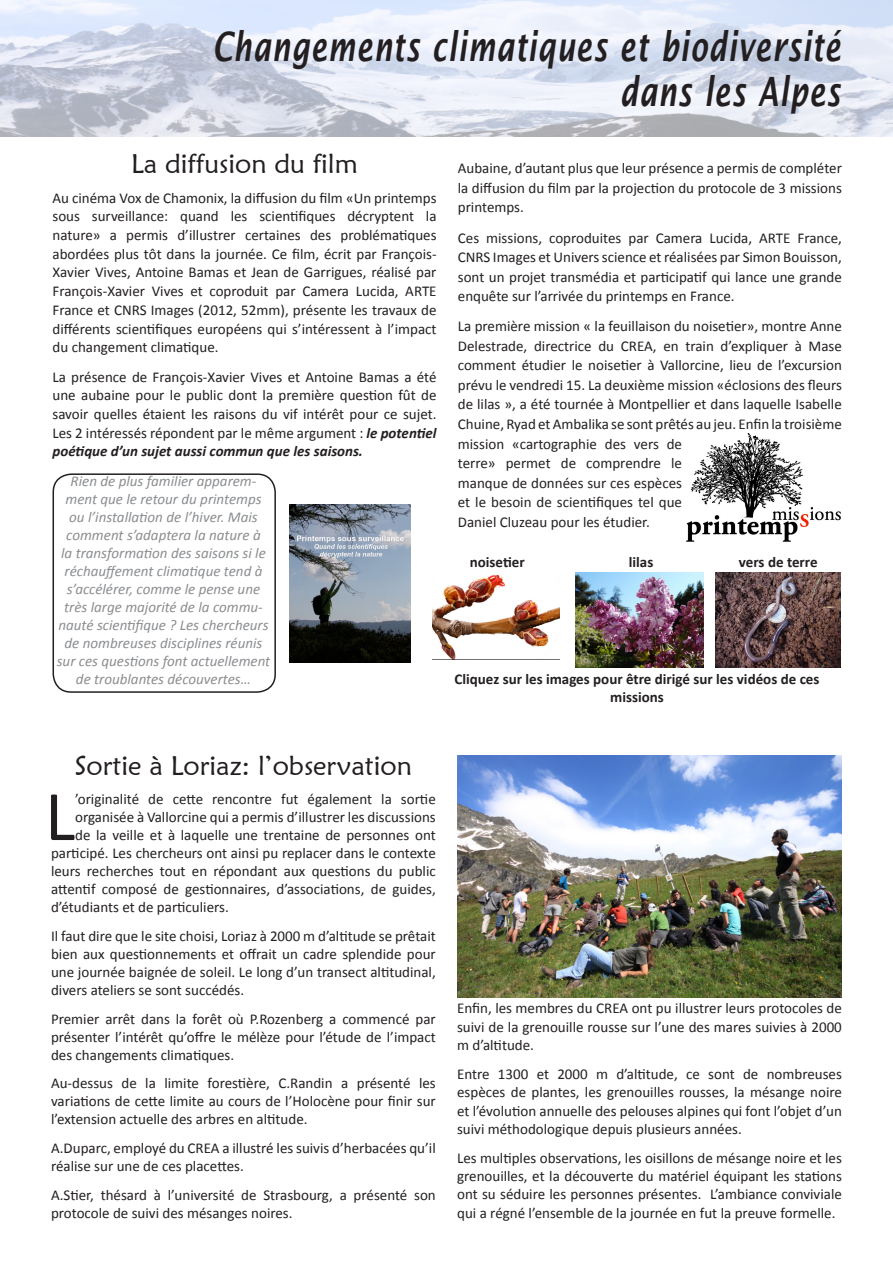
<style>
.page{position:relative;width:893px;height:1263px;background:#fff}
.page>*{position:absolute;margin:0;border:0;box-sizing:border-box;transform-origin:0 0}
.t1{font:71.7px "Calibri";color:#231f20}
.t2{font:italic 600 40.5px/45px "Lucida Sans";letter-spacing:.035em;color:#231f20;text-align:right;scale:.7 1}
.t3{font:27px "Maiandra GD";color:#231f20}
.t4{font:15px/19.5px "Calibri";color:#231f20;text-align:justify}
.témoignage{font:italic 15px/18px "Calibri";color:#8b8d90;text-align:center}
.t5{font:700 15px/18px "Calibri";color:#231f20;text-align:center}
.s1{font-weight:700;font-style:italic}
</style>
<div class="page">
<img style="left:0;top:0;width:893px;height:136px">
<img style="left:457px;top:755px;width:385px;height:242px">
<img style="left:289px;top:504px;width:121px;height:158px">
<div style="left:53px;top:473px;width:223px;height:220px;border:2px solid #231f20;border-radius:18px"></div>
<img style="left:686px;top:434px;width:154px;height:107px">
<img style="left:576px;top:573px;width:127px;height:94px">
<img style="left:716px;top:573px;width:124px;height:94px">
<img style="left:432px;top:576px;width:127px;height:83px">
<p class="t2" style="left:213px;top:23px;width:898px">Changements climatiques et biodiversité dans les Alpes</p>
<p class="t3" style="left:131px;top:147px;width:228px">La diffusion du film</p>
<p class="t4" style="left:53px;top:188px;width:386px;line-height:18.8px">Au cinéma Vox de Chamonix, la diffusion du film «Un printemps sous surveillance: quand les scientifiques décryptent la nature» a permis d’illustrer certaines des problématiques abordées plus tôt dans la journée. Ce film, écrit par François-Xavier Vives, Antoine Bamas et Jean de Garrigues, réalisé par François-Xavier Vives et coproduit par Camera Lucida, ARTE France et CNRS Images (2012, 52mm), présente les travaux de différents scientifiques européens qui s’intéressent à l’impact du changement climatique.</p>
<p class="t4" style="left:53px;top:367px;width:386px;line-height:18.8px">La présence de François-Xavier Vives et Antoine Bamas a été une aubaine pour le public dont la première question fût de savoir quelles étaient les raisons du vif intérêt pour ce sujet.<br>Les 2 intéressés répondent par le même argument : <span class="s1">le potentiel poétique d’un sujet aussi commun que les saisons.</span></p>
<p class="témoignage" style="left:57px;top:472px;width:215px">Rien de plus familier apparem&shy;ment que le retour du printemps ou l’installation de l’hiver. Mais comment s’adaptera la nature à<br>la transformation des saisons si le réchauffement climatique tend à s’accélérer, comme le pense une très large majorité de la commu&shy;nauté scientifique ? Les chercheurs de nombreuses disciplines réunis sur ces questions font actuellement de troublantes découvertes…</p>
<p class="t4" style="left:458px;top:159px;width:386px">Aubaine, d’autant plus que leur présence a permis de compléter la diffusion du film par la projection du protocole de 3 missions printemps.</p>
<p class="t4" style="left:458px;top:228px;width:386px">Ces missions, coproduites par Camera Lucida, ARTE France, CNRS Images et Univers science et réalisées par Simon Bouisson, sont un projet transmédia et participatif qui lance une grande enquête sur l’arrivée du printemps en France.</p>
<p class="t4" style="left:458px;top:317px;width:386px;text-align:left">La première mission « la feuillaison du noisetier», montre Anne Delestrade, directrice du CREA, en train d’expliquer à Mase comment étudier le noisetier à Vallorcine, lieu de l’excursion prévu le vendredi 15. La deuxième mission «éclosions des fleurs de lilas », a été tournée à Montpellier et dans laquelle Isabelle Chuine, Ryad et Ambalika se sont prêtés au jeu. Enfin la troisième mission «cartographie des vers de<br>terre» permet de comprendre le<br>manque de données sur ces espèces<br>et le besoin de scientifiques tel que<br>Daniel Cluzeau pour les étudier.</p>
<p class="t5" style="left:470px;top:552px;width:56px">noisetier</p>
<p class="t5" style="left:629px;top:553px;width:26px">lilas</p>
<p class="t5" style="left:739px;top:553px;width:80px">vers de terre</p>
<p class="t5" style="left:454px;top:670px;width:366px">Cliquez sur les images pour être dirigé sur les vidéos de ces missions</p>
<p class="t3" style="left:75px;top:749px;width:338px">Sortie à Loriaz: l’observation</p>
<p class="t1" style="left:45px;top:771px;width:32px">L</p>
<p class="t4" style="left:75px;top:789px;width:362px">’originalité de cette rencontre fut également la sortie</p>
<p class="t4" style="left:75px;top:807px;width:362px">organisée à Vallorcine qui a permis d’illustrer les discussions</p>
<p class="t4" style="left:75px;top:825px;width:362px">de la veille et à laquelle une trentaine de personnes ont</p>
<p class="t4" style="left:51px;top:843px;width:386px">participé. Les chercheurs ont ainsi pu replacer dans le contexte</p>
<p class="t4" style="left:51px;top:861px;width:386px">leurs recherches tout en répondant aux questions du public</p>
<p class="t4" style="left:51px;top:879px;width:386px">attentif composé de gestionnaires, d’associations, de guides,</p>
<p class="t4" style="left:51px;top:897px;width:179px">d’étudiants et de particuliers.</p>
<p class="t4" style="left:51px;top:927px;width:386px;line-height:18px">Il faut dire que le site choisi, Loriaz à 2000 m d’altitude se prêtait bien aux questionnements et offrait un cadre splendide pour une journée baignée de soleil. Le long d’un transect altitudinal, divers ateliers se sont succédés.</p>
<p class="t4" style="left:51px;top:1009px;width:386px;line-height:18px">Premier arrêt dans la forêt où P.Rozenberg a commencé par présenter l’intérêt qu’offre le mélèze pour l’étude de l’impact des changements climatiques.</p>
<p class="t4" style="left:51px;top:1074px;width:386px;line-height:18px">Au-dessus de la limite forestière, C.Randin a présenté les variations de cette limite au cours de l’Holocène pour finir sur l’extension actuelle des arbres en altitude.</p>
<p class="t4" style="left:51px;top:1139px;width:386px;line-height:18px">A.Duparc, employé du CREA a illustré les suivis d’herbacées qu’il réalise sur une de ces placettes.</p>
<p class="t4" style="left:51px;top:1186px;width:386px;line-height:18px">A.Stier, thésard à l’université de Strasbourg, a présenté son protocole de suivi des mésanges noires.</p>
<p class="t4" style="left:457px;top:999px;width:386px;line-height:18.3px">Enfin, les membres du CREA ont pu illustrer leurs protocoles de suivi de la grenouille rousse sur l’une des mares suivies à 2000 m d’altitude.</p>
<p class="t4" style="left:457px;top:1065px;width:386px;line-height:18.3px">Entre 1300 et 2000 m d’altitude, ce sont de nombreuses espèces de plantes, les grenouilles rousses, la mésange noire et l’évolution annuelle des pelouses alpines qui font l’objet d’un suivi méthodologique depuis plusieurs années.</p>
<p class="t4" style="left:457px;top:1149px;width:386px;line-height:18.3px">Les multiples observations, les oisillons de mésange noire et les grenouilles, et la découverte du matériel équipant les stations ont su séduire les personnes présentes. L’ambiance conviviale qui a régné l’ensemble de la journée en fut la preuve formelle.</p>
</div>
